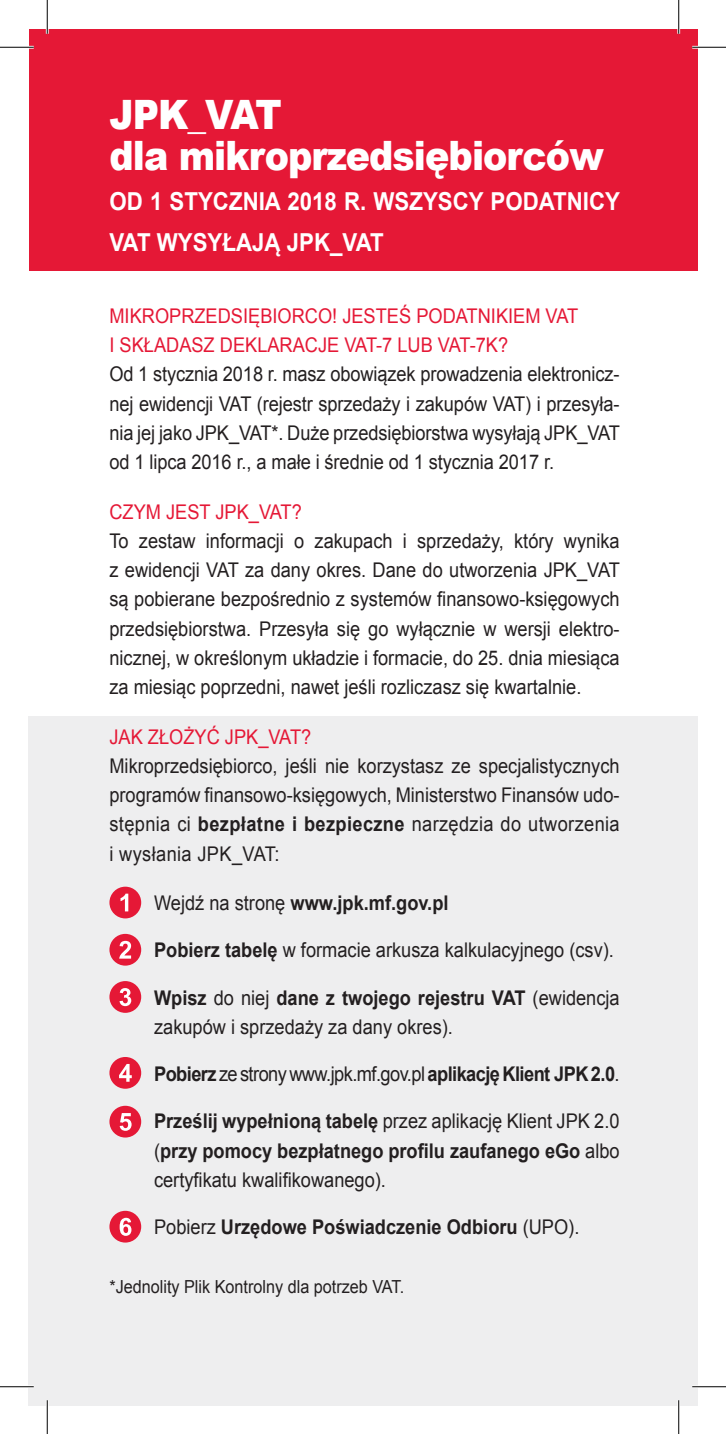
<style>
.page{position:relative;width:726px;height:1434px;background:#fff}
.page>*{position:absolute;margin:0;border:0;box-sizing:border-box;transform-origin:0 0}
.t1{font:900 40.5px/40.5px "Arial";letter-spacing:-.025em;color:#fff;scale:.9 1}
.t2{font:700 24.75px/40.5px "Arial";color:#fff;scale:.9 1}
.t3{font:20.25px/29.2px "Arial";color:#231f20;scale:.9 1}
.t4{font:700 20.25px/29.2px "Arial";color:#231f20;text-align:justify;scale:.9 1}
.t5{font:20.25px/29.2px "Arial";color:#e51836;scale:.9 1}
.t6{font:20.25px "Arial";letter-spacing:.02em;color:#231f20;scale:.9 1}
.t7{font:700 20.25px "Arial";letter-spacing:-.03em;color:#231f20;scale:.9 1}
.t8{font:18px "Arial";color:#231f20;scale:.9 1}
.s1{font-weight:700}
.s2{font-weight:400}
</style>
<div class="page">
<div style="left:28px;top:716px;width:670px;height:690px;background:#eeeeef"></div>
<div style="left:29px;top:29px;width:669px;height:241px;background:#e51836"></div>
<div style="left:109px;top:887px;width:32px;height:31px;background:#e51836;border-radius:50%"></div>
<svg style="left:121px;top:894px;width:7px;height:17px"></svg>
<div style="left:109px;top:934px;width:32px;height:32px;background:#e51836;border-radius:50%"></div>
<svg style="left:119px;top:941px;width:12px;height:18px"></svg>
<div style="left:109px;top:981px;width:32px;height:32px;background:#e51836;border-radius:50%"></div>
<svg style="left:120px;top:988px;width:11px;height:18px"></svg>
<div style="left:109px;top:1057px;width:32px;height:32px;background:#e51836;border-radius:50%"></div>
<svg style="left:119px;top:1064px;width:13px;height:18px"></svg>
<div style="left:109px;top:1106px;width:32px;height:31px;background:#e51836;border-radius:50%"></div>
<svg style="left:120px;top:1113px;width:12px;height:18px"></svg>
<div style="left:109px;top:1211px;width:32px;height:31px;background:#e51836;border-radius:50%"></div>
<svg style="left:120px;top:1218px;width:11px;height:18px"></svg>
<hr style="left:0;top:46px;width:34px;height:3px;background:#fff">
<hr style="left:692px;top:46px;width:34px;height:3px;background:#fff">
<hr style="left:0;top:1385px;width:34px;height:3px;background:#fff">
<hr style="left:692px;top:1385px;width:34px;height:3px;background:#fff">
<hr style="left:46px;top:0;width:3px;height:34px;background:#fff">
<hr style="left:46px;top:1400px;width:3px;height:34px;background:#fff">
<hr style="left:677px;top:0;width:3px;height:34px;background:#fff">
<hr style="left:677px;top:1400px;width:3px;height:34px;background:#fff">
<hr style="left:0;top:47px;width:34px;height:1px;background:#000">
<hr style="left:692px;top:47px;width:34px;height:1px;background:#000">
<hr style="left:0;top:1386px;width:34px;height:1px;background:#000">
<hr style="left:692px;top:1386px;width:34px;height:1px;background:#000">
<hr style="left:47px;top:0;width:1px;height:34px;background:#000">
<hr style="left:47px;top:1400px;width:1px;height:34px;background:#000">
<hr style="left:678px;top:0;width:1px;height:34px;background:#000">
<hr style="left:678px;top:1400px;width:1px;height:34px;background:#000">
<h1 class="t1" style="left:109px;top:93px;width:551px">JPK_VAT<br>dla mikroprzedsiębiorców</h1>
<p class="t2" style="left:109px;top:182px;width:569px">OD 1 STYCZNIA 2018 R. WSZYSCY PODATNICY<br>VAT WYSYŁAJĄ JPK_VAT</p>
<p class="t5" style="left:109px;top:301px;width:522px">MIKROPRZEDSIĘBIORCO! JESTEŚ PODATNIKIEM VAT<br>I SKŁADASZ DEKLARACJE VAT-7 LUB VAT-7K?</p>
<p class="t3" style="left:109px;top:360px;width:568px">Od 1 stycznia 2018 .r masz obowiązek prowadzenia elektronicz-</p>
<p class="t3" style="left:109px;top:389px;width:568px">nej ewidencji VAT (rejestr sprzedaży i zakupów VAT i) przesyła-</p>
<p class="t3" style="left:109px;top:418px;width:569px">nia jej jako JPK_VAT .* Duże przedsiębiorstwa wysyłają JPK_VAT</p>
<p class="t3" style="left:109px;top:448px;width:495px">od 1 lipca 2016 a. ,r małe i średnie od 1 stycznia 2017 .r</p>
<p class="t5" style="left:109px;top:497px;width:215px">CZYM JEST JPK_VAT?</p>
<p class="t3" style="left:206px;top:526px;width:88px">informacji</p>
<p class="t3" style="left:514px;top:526px;width:45px">który</p>
<p class="t3" style="left:109px;top:526px;width:569px">To<br>z ewidencji VAT za dany okres. Dane do utworzenia JPK_VAT są pobierane bezpośrednio z systemów finansowo-księgowych</p>
<p class="t3" style="left:109px;top:643px;width:568px">nicznej w, określonym układzie i formacie, do 25. dnia miesiąca</p>
<p class="t3" style="left:315px;top:526px;width:88px">zakupach</p>
<p class="t3" style="left:403px;top:526px;width:6px">i</p>
<p class="t3" style="left:417px;top:526px;width:98px">sprzedaży,</p>
<p class="t3" style="left:564px;top:526px;width:63px">wynika</p>
<p class="t3" style="left:139px;top:526px;width:65px">zestaw</p>
<p class="t3" style="left:294px;top:526px;width:13px">o</p>
<p class="t3" style="left:109px;top:614px;width:568px">przedsiębiorstwa. Przesyła się go wyłącznie w wersji elektro-</p>
<p class="t3" style="left:109px;top:673px;width:526px">za miesiąc poprzedni, nawet jeśli rozliczasz się kwartalnie.</p>
<p class="t5" style="left:109px;top:722px;width:226px">JAK ZŁOŻYĆ JPK_VAT?</p>
<p class="t3" style="left:109px;top:751px;width:568px">Mikroprzedsiębiorco, jeśli nie korzystasz ze specjalistycznych</p>
<p class="t6" style="left:109px;top:811px;width:568px">stępnia ci <span class="s1">bezpłatne i bezpieczne</span> narzędzia do utworzenia</p>
<p class="t3" style="left:109px;top:780px;width:568px">programów finansowo-księgowych, Ministerstwo Finansów udo-</p>
<p class="t6" style="left:109px;top:840px;width:190px">i wysłania JPK_VAT:</p>
<p class="t4" style="left:154px;top:889px;width:329px"><span class="s2">Wejdź na stronę</span> www.jpk.mf.gov.pl</p>
<p class="t3" style="left:154px;top:936px;width:512px"><span class="s1">Pobierz tabelę</span> w formacie arkusza kalkulacyjnego (csv .(</p>
<p class="t3" style="left:154px;top:983px;width:519px"><span class="s1">Wpisz</span> do niej <span class="s1">dane z twojego rejestru VAT</span> (ewidencja zakupów i sprzedaży za dany okres .(</p>
<p class="t7" style="left:154px;top:1060px;width:519px">Pobierz <span class="s2">ze strony www.jpk.mf.gov.pl</span> aplikację Klient JPK 2.0<span class="s2">.</span></p>
<p class="t4" style="left:154px;top:1107px;width:519px">Prześlij wypełnioną tabelę <span class="s2">przez aplikację Klient JPK 2.0 (</span>przy pomocy bezpłatnego profilu zaufanego eGo <span class="s2">albo certyfikatu kwalifikowanego .(</span></p>
<p class="t4" style="left:154px;top:1213px;width:474px"><span class="s2">Pobierz</span> Urzędowe Poświadczenie Odbioru <span class="s2">(UPO .(</span></p>
<p class="t8" style="left:109px;top:1275px;width:329px">*Jednolity Plik Kontrolny dla potrzeb VAT.</p>
</div>
